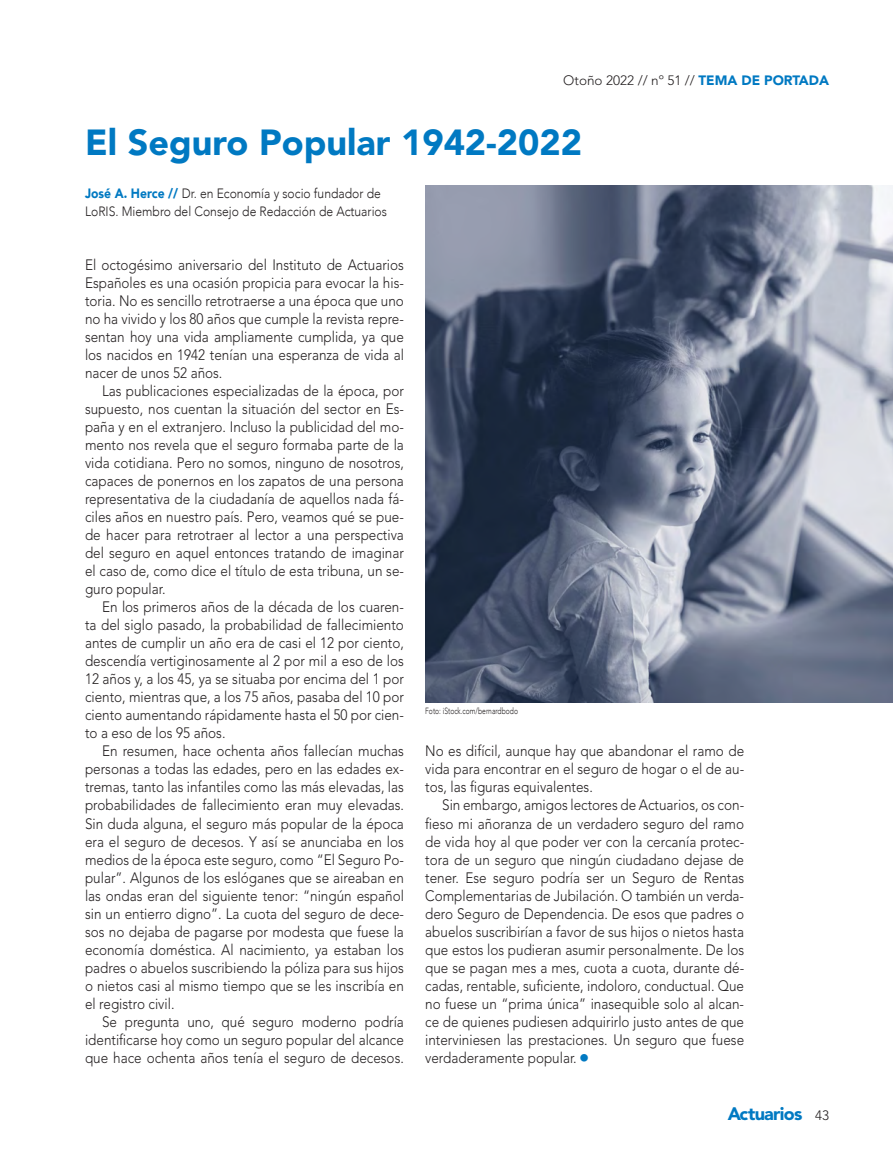
<style>
.page{position:relative;width:893px;height:1170px;background:#fff}
.page>*{position:absolute;margin:0;border:0;box-sizing:border-box;transform-origin:0 0}
.t1{font:900 36px "Avenir LT Std";color:#0079c2}
.t2{font:900 18px "Avenir LT Std";letter-spacing:-.04em;color:#0079c2}
.t3{font:300 15px/18px "Avenir LT Std";color:#231f20;text-align:justify;scale:.9 1}
.t4{font:300 13.5px/18px "Avenir";color:#231f20;scale:.9 1}
.t5{font:300 13.5px "Avenir LT Std";color:#231f20}
.t6{font:300 9px "Avenir";color:#231f20;scale:.75 1}
.s1{font-weight:900;color:#0079c2}
.s2{font-weight:300;font-size:13.5px;color:#231f20}
</style>
<div class="page">
<img style="left:425px;top:185px;width:468px;height:517px">
<p class="t5" style="left:563px;top:72px;width:267px">Otoño 2022 // nº 51 // <span class="s1">TEMA DE PORTADA</span></p>
<h1 class="t1" style="left:85px;top:120px;width:499px">El Seguro Popular 1942-2022</h1>
<p class="t4" style="left:85px;top:184px;width:337px"><span class="s1">José A. Herce //</span> Dr. en Economía y socio fundador de<br>LoRIS. Miembro del Consejo de Redacción de Actuarios</p>
<p class="t3" style="left:85px;top:256px;width:356px">El octogésimo aniversario del Instituto de Actuarios Españoles es una ocasión propicia para evocar la his&shy;toria. No es sencillo retrotraerse a una época que uno no ha vivido y los 80 años que cumple la revista repre&shy;sentan hoy una vida ampliamente cumplida, ya que los nacidos en 1942 tenían una esperanza de vida al nacer de unos 52 años.</p>
<p class="t3" style="left:85px;top:382px;width:356px;text-indent:17px">Las publicaciones especializadas de la época, por supuesto, nos cuentan la situación del sector en Es&shy;paña y en el extranjero. Incluso la publicidad del mo&shy;mento nos revela que el seguro formaba parte de la vida cotidiana. Pero no somos, ninguno de nosotros, capaces de ponernos en los zapatos de una persona representativa de la ciudadanía de aquellos nada fá&shy;ciles años en nuestro país. Pero, veamos qué se pue&shy;de hacer para retrotraer al lector a una perspectiva del seguro en aquel entonces tratando de imaginar el caso de, como dice el título de esta tribuna, un se&shy;guro popular.</p>
<p class="t3" style="left:85px;top:598px;width:356px;text-indent:17px">En los primeros años de la década de los cuaren&shy;ta del siglo pasado, la probabilidad de fallecimiento antes de cumplir un año era de casi el 12 por ciento, descendía vertiginosamente al 2 por mil a eso de los 12 años y, a los 45, ya se situaba por encima del 1 por ciento, mientras que, a los 75 años, pasaba del 10 por ciento aumentando rápidamente hasta el 50 por cien&shy;to a eso de los 95 años.</p>
<p class="t3" style="left:85px;top:742px;width:356px;text-indent:17px">En resumen, hace ochenta años fallecían muchas personas a todas las edades, pero en las edades ex&shy;tremas, tanto las infantiles como las más elevadas, las probabilidades de fallecimiento eran muy elevadas.<br>Sin duda alguna, el seguro más popular de la época era el seguro de decesos. Y así se anunciaba en los medios de la época este seguro, como “El Seguro Po&shy;pular”. Algunos de los eslóganes que se aireaban en las ondas eran del siguiente tenor: “ningún español sin un entierro digno”. La cuota del seguro de dece&shy;sos no dejaba de pagarse por modesta que fuese la economía doméstica. Al nacimiento, ya estaban los padres o abuelos suscribiendo la póliza para sus hijos o nietos casi al mismo tiempo que se les inscribía en el registro civil.</p>
<p class="t3" style="left:85px;top:1012px;width:356px;text-indent:17px">Se pregunta uno, qué seguro moderno podría identificarse hoy como un seguro popular del alcance que hace ochenta años tenía el seguro de decesos.</p>
<p class="t6" style="left:425px;top:705px;width:125px">Foto: iStock.com/bernardbodo</p>
<p class="t3" style="left:425px;top:742px;width:356px">No es difícil, aunque hay que abandonar el ramo de vida para encontrar en el seguro de hogar o el de au&shy;tos, las figuras equivalentes.</p>
<p class="t3" style="left:425px;top:796px;width:356px;text-indent:17px">Sin embargo, amigos lectores de Actuarios, os con&shy;fieso mi añoranza de un verdadero seguro del ramo de vida hoy al que poder ver con la cercanía protec&shy;tora de un seguro que ningún ciudadano dejase de tener. Ese seguro podría ser un Seguro de Rentas Complementarias de Jubilación. O también un verda&shy;dero Seguro de Dependencia. De esos que padres o abuelos suscribirían a favor de sus hijos o nietos hasta que estos los pudieran asumir personalmente. De los que se pagan mes a mes, cuota a cuota, durante dé&shy;cadas, rentable, suficiente, indoloro, conductual. Que no fuese un “prima única” inasequible solo al alcan&shy;ce de quienes pudiesen adquirirlo justo antes de que interviniesen las prestaciones. Un seguro que fuese verdaderamente popular. <sup>■</sup></p>
<p class="t2" style="left:728px;top:1102px;width:103px">Actuarios <span class="s2">43</span></p>
</div>
